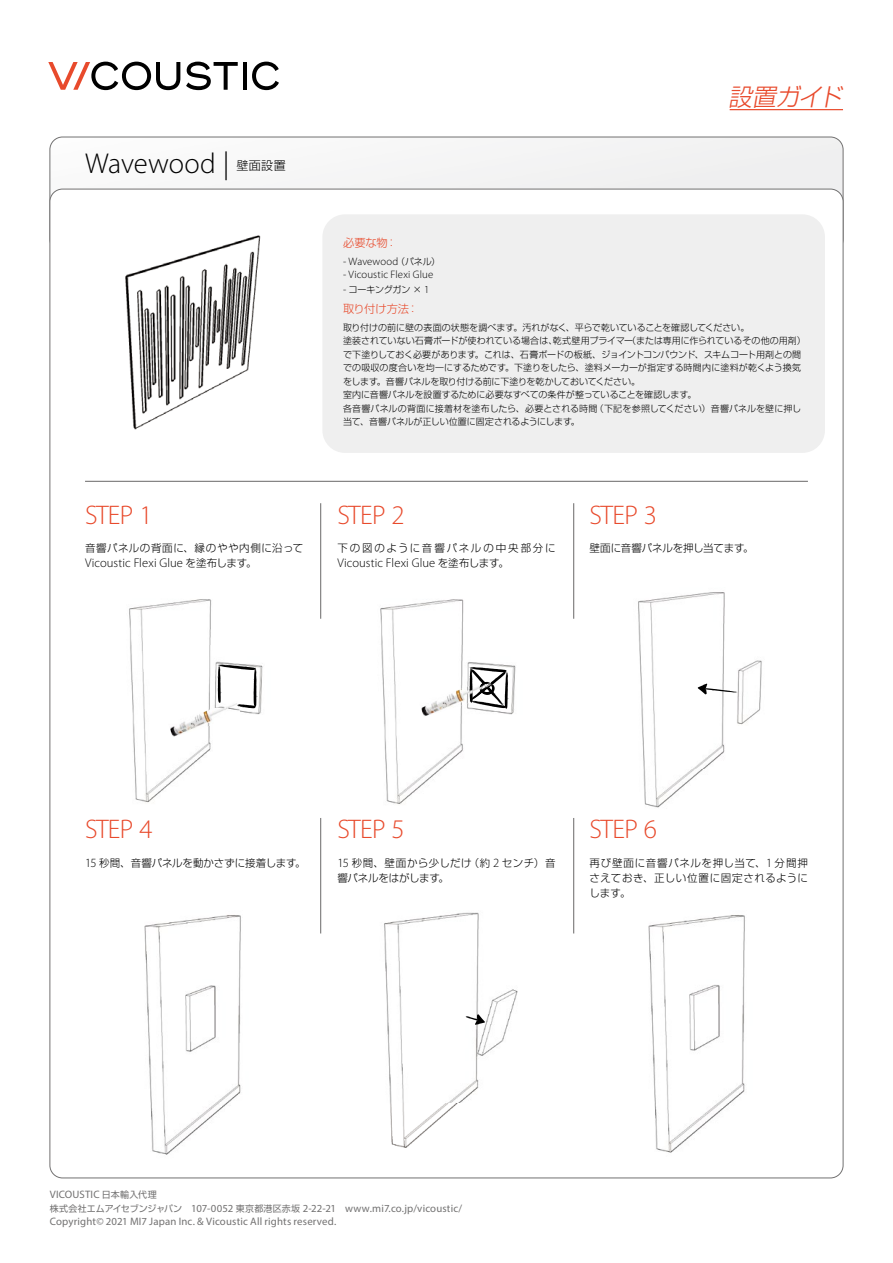
<style>
.page{position:relative;width:893px;height:1263px;background:#fff}
.page>*{position:absolute;margin:0;border:0;box-sizing:border-box;transform-origin:0 0}
.t1{font:300 28.8px "Myriad Pro";color:#000}
.t2{font:300 27px "Myriad Pro";letter-spacing:-.025em;color:#e84a2c}
.t3{font:italic 300 24px "Shin Go Pro";color:#e84a2c}
.t4{font:300 12.6px "Myriad Pro";letter-spacing:.01em;color:#000}
.t5{font:300 12px "Shin Go Pro";color:#000}
.t6{font:300 11.25px "Shin Go Pro";letter-spacing:-.01em;color:#e84a2c}
.t7{font:10.8px/13.5px "Myriad Pro";letter-spacing:.015em;color:#727171}
.t8{font:300 10.8px "Myriad Pro";letter-spacing:.015em;color:#000}
.t9{font:300 10.5px/15px "Shin Go Pro";letter-spacing:.04em;color:#000;text-align:justify}
.t10{font:300 10.5px/15px "Shin Go Pro";color:#000}
.t11{font:300 10.5px "Shin Go Pro";letter-spacing:-.01em;color:#000}
.t12{font:300 10.5px "Shin Go Pro";letter-spacing:.17em;color:#000}
.t13{font:300 10.5px "Shin Go Pro";letter-spacing:-.015em;color:#000}
.t14{font:300 9px/13.5px "Shin Go Pro";letter-spacing:-.005em;color:#000}
.s1{font-family:"Shin Go Pro";font-size:10.5px}
.s2{font-family:"Shin Go Pro";font-size:9px}
.s3{font-family:"Myriad Pro";font-size:10.8px}
.s4{font-family:"Myriad Pro";font-size:12.6px}
</style>
<div class="page">
<div style="left:322px;top:214px;width:503px;height:239px;background:#efefef;border-radius:22px"></div>
<hr style="left:85px;top:481px;width:723px;height:1px;background:#727171">
<hr style="left:320px;top:503px;width:1px;height:116px;background:#727171">
<hr style="left:573px;top:503px;width:1px;height:116px;background:#727171">
<hr style="left:320px;top:818px;width:1px;height:115px;background:#727171">
<hr style="left:573px;top:818px;width:1px;height:115px;background:#727171">
<img style="left:129px;top:599px;width:134px;height:204px">
<img style="left:168px;top:701px;width:73px;height:36px">
<svg style="left:217px;top:664px;width:40px;height:44px"></svg>
<img style="left:380px;top:599px;width:136px;height:205px">
<svg style="left:469px;top:667px;width:39px;height:42px"></svg>
<img style="left:480px;top:682px;width:14px;height:13px">
<img style="left:638px;top:592px;width:124px;height:216px">
<svg style="left:698px;top:683px;width:40px;height:12px"></svg>
<img style="left:144px;top:915px;width:97px;height:240px">
<img style="left:384px;top:912px;width:134px;height:236px">
<svg style="left:465px;top:1014px;width:20px;height:11px"></svg>
<img style="left:648px;top:915px;width:97px;height:238px">
<img style="left:125px;top:235px;width:136px;height:194px">
<hr style="left:730px;top:109px;width:113px;height:1px;background:#e84a2c">
<svg style="left:186px;top:62px;width:52px;height:28px"></svg>
<hr style="left:243px;top:62px;width:4px;height:28px;background:#000">
<svg style="left:252px;top:62px;width:27px;height:28px"></svg>
<svg style="left:48px;top:62px;width:132px;height:28px"></svg>
<h1 class="t1" style="left:85px;top:147px;width:146px">Wavewood |</h1>
<h3 class="t5" style="left:237px;top:156px;width:51px">壁面設置</h3>
<h2 class="t2" style="left:85px;top:500px;width:69px">STEP 1</h2>
<p class="t9" style="left:85px;top:539px;width:220px">音響パネルの背面に、縁のやや内側に沿って</p>
<h3 class="t4" style="left:85px;top:556px;width:173px">Vicoustic Flexi Glue <span class="s1">を塗布します。</span></h3>
<h3 class="t3" style="left:728px;top:77px;width:121px">設置ガイド</h3>
<p class="t6" style="left:343px;top:233px;width:56px">必要な物：</p>
<p class="t8" style="left:343px;top:255px;width:99px">- Wavewood<span class="s2">（パネル）</span></p>
<p class="t8" style="left:343px;top:269px;width:92px">- Vicoustic Flexi Glue</p>
<p class="t14" style="left:343px;top:281px;width:88px"><span class="s3">-</span> コーキングガン × <span class="s3">1</span></p>
<p class="t6" style="left:343px;top:299px;width:77px">取り付け方法：</p>
<p class="t14" style="left:343px;top:319px;width:464px">取り付けの前に壁の表面の状態を調べます。汚れがなく、平らで乾いていることを確認してください。<br>塗装されていない石膏ボードが使われている場合は、乾式壁用プライマー（または専用に作られているその他の用剤）で下塗りしておく必要があります。これは、石膏ボードの板紙、ジョイントコンパウンド、スキムコート用剤との間での吸収の度合いを均一にするためです。下塗りをしたら、塗料メーカーが指定する時間内に塗料が乾くよう換気をします。音響パネルを取り付ける前に下塗りを乾かしておいてください。<br>室内に音響パネルを設置するために必要なすべての条件が整っていることを確認します。<br>各音響パネルの背面に接着材を塗布したら、必要とされる時間（下記を参照してください）音響パネルを壁に押し当て、音響パネルが正しい位置に固定されるようにします。</p>
<h2 class="t2" style="left:337px;top:500px;width:69px">STEP 2</h2>
<p class="t12" style="left:337px;top:539px;width:220px">下の図のように音響パネルの中央部分に</p>
<h3 class="t4" style="left:337px;top:556px;width:173px">Vicoustic Flexi Glue <span class="s1">を塗布します。</span></h3>
<h2 class="t2" style="left:590px;top:500px;width:69px">STEP 3</h2>
<p class="t13" style="left:590px;top:539px;width:166px">壁面に音響パネルを押し当てます。</p>
<h2 class="t2" style="left:85px;top:814px;width:69px">STEP 4</h2>
<p class="t11" style="left:85px;top:854px;width:222px"><span class="s4">15</span> 秒間、音響パネルを動かさずに接着します。</p>
<h2 class="t2" style="left:337px;top:814px;width:69px">STEP 5</h2>
<p class="t10" style="left:337px;top:854px;width:220px"><span class="s4">15</span> 秒間、壁面から少しだけ（約 <span class="s4">2</span> センチ）音響パネルをはがします。</p>
<h2 class="t2" style="left:590px;top:814px;width:69px">STEP 6</h2>
<p class="t9" style="left:590px;top:854px;width:220px">再び壁面に音響パネルを押し当て、<span class="s4">1</span> 分間押さえておき、正しい位置に固定されるようにします。</p>
<p class="t7" style="left:50px;top:1188px;width:414px">VICOUSTIC <span class="s2">日本輸入代理<br>株式会社エムアイセブンジャパン　</span>107-0052 <span class="s2">東京都港区赤坂</span> 2-22-21 www.mi7.co.jp/vicoustic/<br>Copyright© 2021 MI7 Japan Inc. &amp; Vicoustic All rights reserved.</p>
</div>
